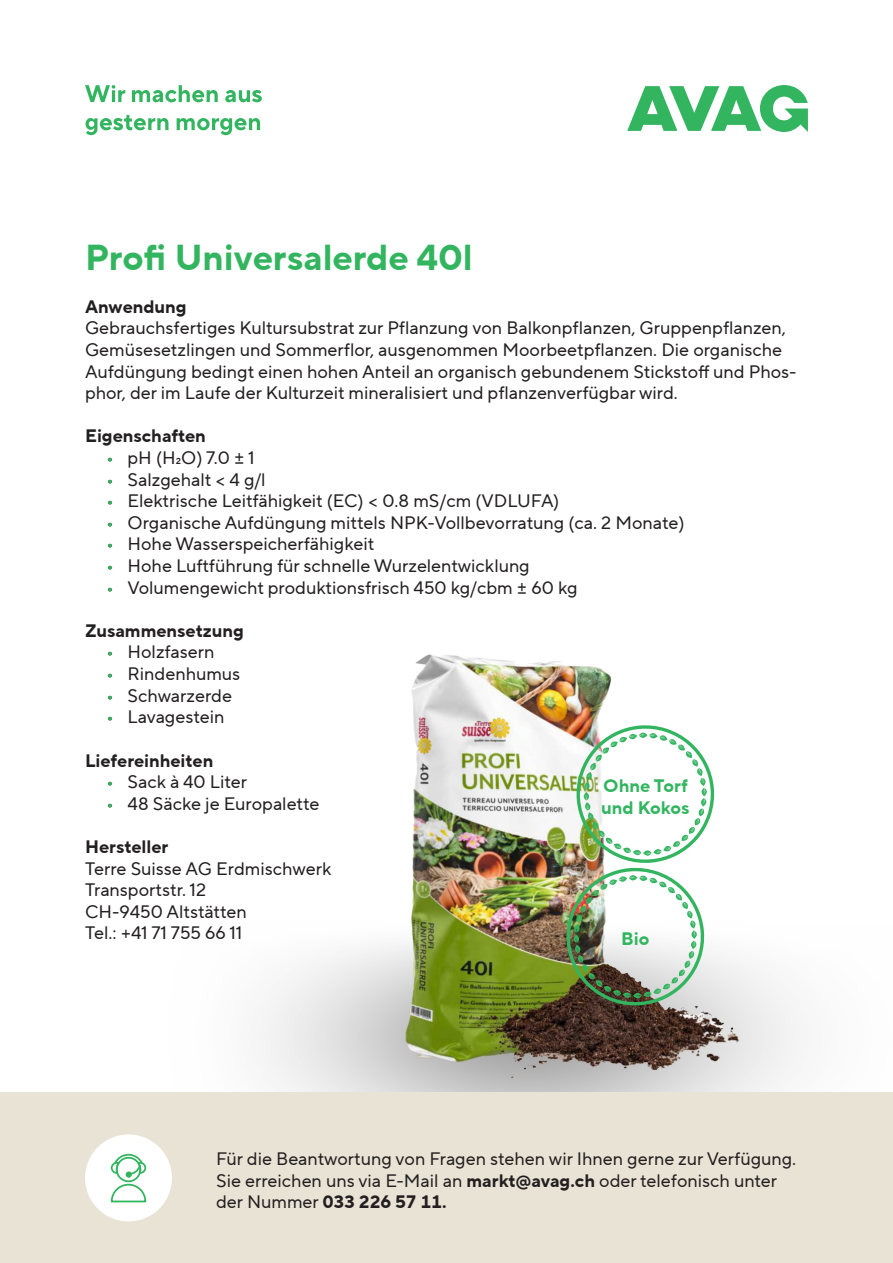
<style>
.page{position:relative;width:893px;height:1263px;background:#fff}
.page>*{position:absolute;margin:0;border:0;box-sizing:border-box;transform-origin:0 0}
.t1{font:700 36px "TT Norms Pro";color:#33b560}
.GT_Infobox{font:18px/21.6px "TT Norms Pro";color:#231f20}
.GT_Infobox-2{font:700 18px "TT Norms Pro";color:#231f20}
.t2{font:700 18px "TT Norms Pro";color:#33b560}
.t3{font:18px "TT Norms Pro";color:#33b560}
.s1{font-weight:700}
.s2{font-weight:400}
</style>
<div class="page">
<svg style="left:85px;top:85px;width:40px;height:17px"></svg>
<svg style="left:132px;top:85px;width:86px;height:17px"></svg>
<svg style="left:225px;top:90px;width:37px;height:12px"></svg>
<svg style="left:86px;top:115px;width:82px;height:20px"></svg>
<svg style="left:177px;top:118px;width:83px;height:17px"></svg>
<svg style="left:627px;top:85px;width:181px;height:47px"></svg>
<img style="left:258px;top:654px;width:521px;height:439px">
<img style="left:562px;top:721px;width:157px;height:289px">
<div style="left:0;top:1093px;width:893px;height:170px;background:#e9e3d5"></div>
<div style="left:85px;top:1134px;width:87px;height:87px;background:#fff;border-radius:50%"></div>
<div style="left:116px;top:1157px;width:25px;height:25px;border:2px solid #33b560;border-radius:50%"></div>
<svg style="left:110px;top:1153px;width:37px;height:23px"></svg>
<svg style="left:110px;top:1183px;width:37px;height:20px"></svg>
<div style="left:126px;top:1171px;width:6px;height:7px;background:#33b560;border-radius:50%"></div>
<p class="t1" style="left:85px;top:230px;width:389px">Profi Universalerde 40l</p>
<p class="GT_Infobox-2" style="left:85px;top:293px;width:103px">Anwendung</p>
<p class="GT_Infobox" style="left:85px;top:317px;width:713px">Gebrauchsfertiges Kultursubstrat zur Pflanzung von Balkonpflanzen, Gruppenpflanzen, Gemüsesetzlingen und Sommerflor, ausgenommen Moorbeetpflanzen. Die organische Aufdüngung bedingt einen hohen Anteil an organisch gebundenem Stickstoff und Phos&shy;phor, der im Laufe der Kulturzeit mineralisiert und pflanzenverfügbar wird.</p>
<p class="GT_Infobox-2" style="left:85px;top:423px;width:122px">Eigenschaften</p>
<p class="GT_Infobox" style="left:128px;top:447px;width:129px">pH (H2O) 7.0 ± 1</p>
<p class="GT_Infobox" style="left:128px;top:468px;width:140px">Salzgehalt &lt; 4 g/l</p>
<p class="GT_Infobox" style="left:128px;top:490px;width:433px">Elektrische Leitfähigkeit (EC) &lt; 0.8 mS/cm (VDLUFA)</p>
<p class="GT_Infobox" style="left:128px;top:512px;width:558px">Organische Aufdüngung mittels NPK-Vollbevorratung (ca. 2 Monate)</p>
<p class="GT_Infobox" style="left:128px;top:533px;width:248px">Hohe Wasserspeicherfähigkeit</p>
<p class="GT_Infobox" style="left:128px;top:555px;width:404px">Hohe Luftführung für schnelle Wurzelentwicklung</p>
<p class="GT_Infobox" style="left:128px;top:576px;width:451px">Volumengewicht produktionsfrisch 450 kg/cbm ± 60 kg</p>
<p class="GT_Infobox-2" style="left:85px;top:617px;width:160px">Zusammensetzung</p>
<p class="GT_Infobox" style="left:128px;top:641px;width:88px">Holzfasern</p>
<p class="GT_Infobox" style="left:128px;top:663px;width:114px">Rindenhumus</p>
<p class="GT_Infobox" style="left:128px;top:684px;width:106px">Schwarzerde</p>
<p class="GT_Infobox" style="left:128px;top:706px;width:98px">Lavagestein</p>
<p class="GT_Infobox-2" style="left:85px;top:747px;width:130px">Liefereinheiten</p>
<p class="GT_Infobox" style="left:128px;top:771px;width:121px">Sack à 40 Liter</p>
<p class="GT_Infobox" style="left:128px;top:792px;width:193px">48 Säcke je Europalette</p>
<p class="GT_Infobox-2" style="left:85px;top:833px;width:85px">Hersteller</p>
<p class="GT_Infobox" style="left:85px;top:857px;width:248px">Terre Suisse AG Erdmischwerk</p>
<p class="GT_Infobox" style="left:85px;top:879px;width:123px">Transportstr. 12</p>
<p class="GT_Infobox" style="left:85px;top:900px;width:163px">CH-9450 Altstätten</p>
<p class="GT_Infobox" style="left:85px;top:922px;width:159px">Tel.: +41 71 755 66 11</p>
<p class="t3" style="left:106px;top:445px;width:9px">•</p>
<p class="t3" style="left:106px;top:466px;width:9px">•</p>
<p class="t3" style="left:106px;top:488px;width:9px">•</p>
<p class="t3" style="left:106px;top:510px;width:9px">•</p>
<p class="t3" style="left:106px;top:531px;width:9px">•</p>
<p class="t3" style="left:106px;top:553px;width:9px">•</p>
<p class="t3" style="left:106px;top:574px;width:9px">•</p>
<p class="t3" style="left:106px;top:639px;width:9px">•</p>
<p class="t3" style="left:106px;top:661px;width:9px">•</p>
<p class="t3" style="left:106px;top:682px;width:9px">•</p>
<p class="t3" style="left:106px;top:704px;width:9px">•</p>
<p class="t2" style="left:603px;top:772px;width:86px">Ohne Torf</p>
<p class="t2" style="left:601px;top:794px;width:90px">und Kokos</p>
<p class="t3" style="left:106px;top:769px;width:9px">•</p>
<p class="t3" style="left:106px;top:790px;width:9px">•</p>
<p class="t2" style="left:621px;top:926px;width:30px">Bio</p>
<p class="GT_Infobox" style="left:216px;top:1148px;width:581px">Für die Beantwortung von Fragen stehen wir Ihnen gerne zur Verfügung.</p>
<p class="GT_Infobox" style="left:216px;top:1169px;width:562px">Sie erreichen uns via E-Mail an <span class="s1">markt@avag.ch</span> oder telefonisch unter</p>
<p class="GT_Infobox-2" style="left:216px;top:1188px;width:232px"><span class="s2">der Nummer</span> 033 226 57 11.</p>
</div>
